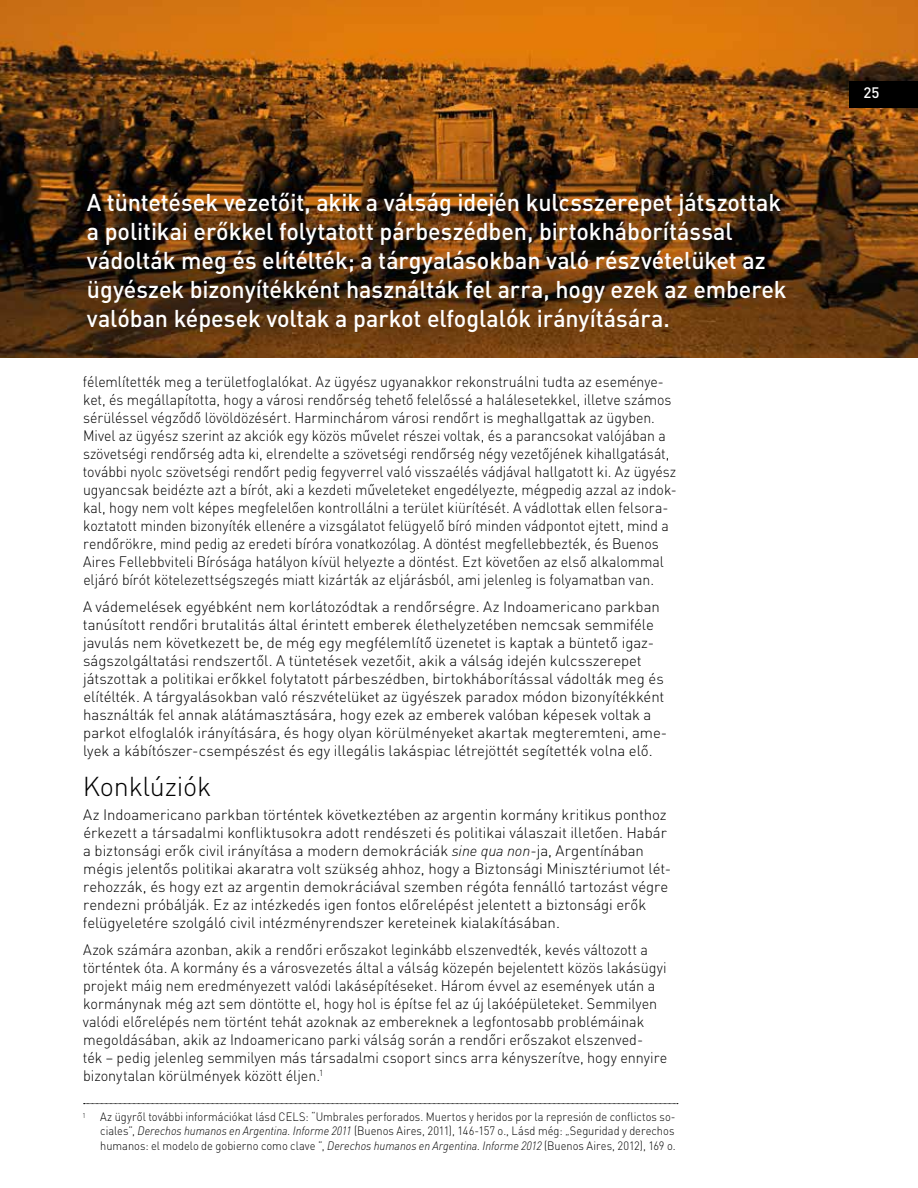
<style>
.page{position:relative;width:918px;height:1188px;background:#fff}
.page>*{position:absolute;margin:0;border:0;box-sizing:border-box;transform-origin:0 0}
.t1{font:300 27px "DIN Pro";letter-spacing:-.01em;color:#000}
.t2{font:500 24px/28.8px "DIN Pro";letter-spacing:-.005em;color:#fff}
.t3{font:300 15px/18px "DIN Pro";letter-spacing:-.005em;color:#000}
.t4{font:300 15px/18px "DIN Pro";letter-spacing:-.005em;color:#000;scale:.94 1}
.t5{font:300 15px/18px "DIN Pro";letter-spacing:-.005em;color:#000;scale:.96 1}
.t6{font:500 15px "DIN Pro";color:#fff}
.t7{font:300 12px/14.4px "DIN Pro";color:#000;text-align:justify;scale:.92 1}
.s1{font-style:italic}
</style>
<div class="page">
<img style="left:0;top:0;width:918px;height:358px">
<svg style="left:84px;top:1103px;width:594px;height:1px"></svg>
<div style="left:850px;top:81px;width:68px;height:26px;background:#000"></div>
<p class="t2" style="left:87px;top:186px;width:701px">A tüntetések vezetőit, akik a válság idején kulcsszerepet játszottak a politikai erőkkel folytatott párbeszédben, birtokháborítással vádolták meg és elítélték; a tárgyalásokban való részvételüket az ügyészek bizonyítékként használták fel arra, hogy ezek az emberek valóban képesek voltak a parkot elfoglalók irányítására.</p>
<p class="t4" style="left:83px;top:371px;width:633px">félemlítették meg a területfoglalókat. Az ügyész ugyanakkor rekonstruálni tudta az eseménye&shy;ket, és megállapította, hogy a városi rendőrség tehető felelőssé a halálesetekkel, illetve számos sérüléssel végződő lövöldözésért. Harminchárom városi rendőrt is meghallgattak az ügyben.<br>Mivel az ügyész szerint az akciók egy közös művelet részei voltak, és a parancsokat valójában a szövetségi rendőrség adta ki, elrendelte a szövetségi rendőrség négy vezetőjének kihallgatását, további nyolc szövetségi rendőrt pedig fegyverrel való visszaélés vádjával hallgatott ki. Az ügyész ugyancsak beidézte azt a bírót, aki a kezdeti műveleteket engedélyezte, mégpedig azzal az indok&shy;kal, hogy nem volt képes megfelelően kontrollálni a terület kiürítését. A vádlottak ellen felsora&shy;koztatott minden bizonyíték ellenére a vizsgálatot felügyelő bíró minden vádpontot ejtett, mind a rendőrökre, mind pedig az eredeti bíróra vonatkozólag. A döntést megfellebbezték, és Buenos Aires Fellebbviteli Bírósága hatályon kívül helyezte a döntést. Ezt követően az első alkalommal eljáró bírót kötelezettségszegés miatt kizárták az eljárásból, ami jelenleg is folyamatban van.</p>
<p class="t3" style="left:83px;top:596px;width:586px">A vádemelések egyébként nem korlátozódtak a rendőrségre. Az Indoamericano parkban tanúsított rendőri brutalitás által érintett emberek élethelyzetében nemcsak semmiféle javulás nem következett be, de még egy megfélemlítő üzenetet is kaptak a büntető igaz&shy;ságszolgáltatási rendszertől. A tüntetések vezetőit, akik a válság idején kulcsszerepet játszottak a politikai erőkkel folytatott párbeszédben, birtokháborítással vádolták meg és elítélték. A tárgyalásokban való részvételüket az ügyészek paradox módon bizonyítékként használták fel annak alátámasztására, hogy ezek az emberek valóban képesek voltak a parkot elfoglalók irányítására, és hogy olyan körülményeket akartak megteremteni, ame&shy;lyek a kábítószer-csempészést és egy illegális lakáspiac létrejöttét segítették volna elő.</p>
<h1 class="t1" style="left:83px;top:766px;width:130px">Konklúziók</h1>
<p class="t3" style="left:83px;top:805px;width:590px">Az Indoamericano parkban történtek következtében az argentin kormány kritikus ponthoz érkezett a társadalmi konfliktusokra adott rendészeti és politikai válaszait illetően. Habár a biztonsági erők civil irányítása a modern demokráciák <span class="s1">sine qua non</span>-ja, Argentínában mégis jelentős politikai akaratra volt szükség ahhoz, hogy a Biztonsági Minisztériumot lét&shy;rehozzák, és hogy ezt az argentin demokráciával szemben régóta fennálló tartozást végre rendezni próbálják. Ez az intézkedés igen fontos előrelépést jelentett a biztonsági erők felügyeletére szolgáló civil intézményrendszer kereteinek kialakításában.</p>
<p class="t5" style="left:83px;top:939px;width:610px">Azok számára azonban, akik a rendőri erőszakot leginkább elszenvedték, kevés változott a történtek óta. A kormány és a városvezetés által a válság közepén bejelentett közös lakásügyi projekt máig nem eredményezett valódi lakásépítéseket. Három évvel az események után a kormánynak még azt sem döntötte el, hogy hol is építse fel az új lakóépületeket. Semmilyen valódi előrelépés nem történt tehát azoknak az embereknek a legfontosabb problémáinak megoldásában, akik az Indoamericano parki válság során a rendőri erőszakot elszenved-<br>ték – pedig jelenleg semmilyen más társadalmi csoport sincs arra kényszerítve, hogy ennyire bizonytalan körülmények között éljen.<sup>1</sup></p>
<p class="t7" style="left:100px;top:1108px;width:627px;text-indent:-18px"><sup>1</sup> Az ügyről további információkat lásd CELS: “Umbrales perforados. Muertos y heridos por la represión de conflictos so&shy;ciales”, <span class="s1">Derechos humanos en Argentina. Informe 2011</span> (Buenos Aires, 2011), 146-157 o., Lásd még: „Seguridad y derechos humanos: el modelo de gobierno como clave ”, <span class="s1">Derechos humanos en Argentina. Informe 2012</span> (Buenos Aires, 2012), 169 o.</p>
<p class="t6" style="left:863px;top:81px;width:18px">25</p>
</div>
